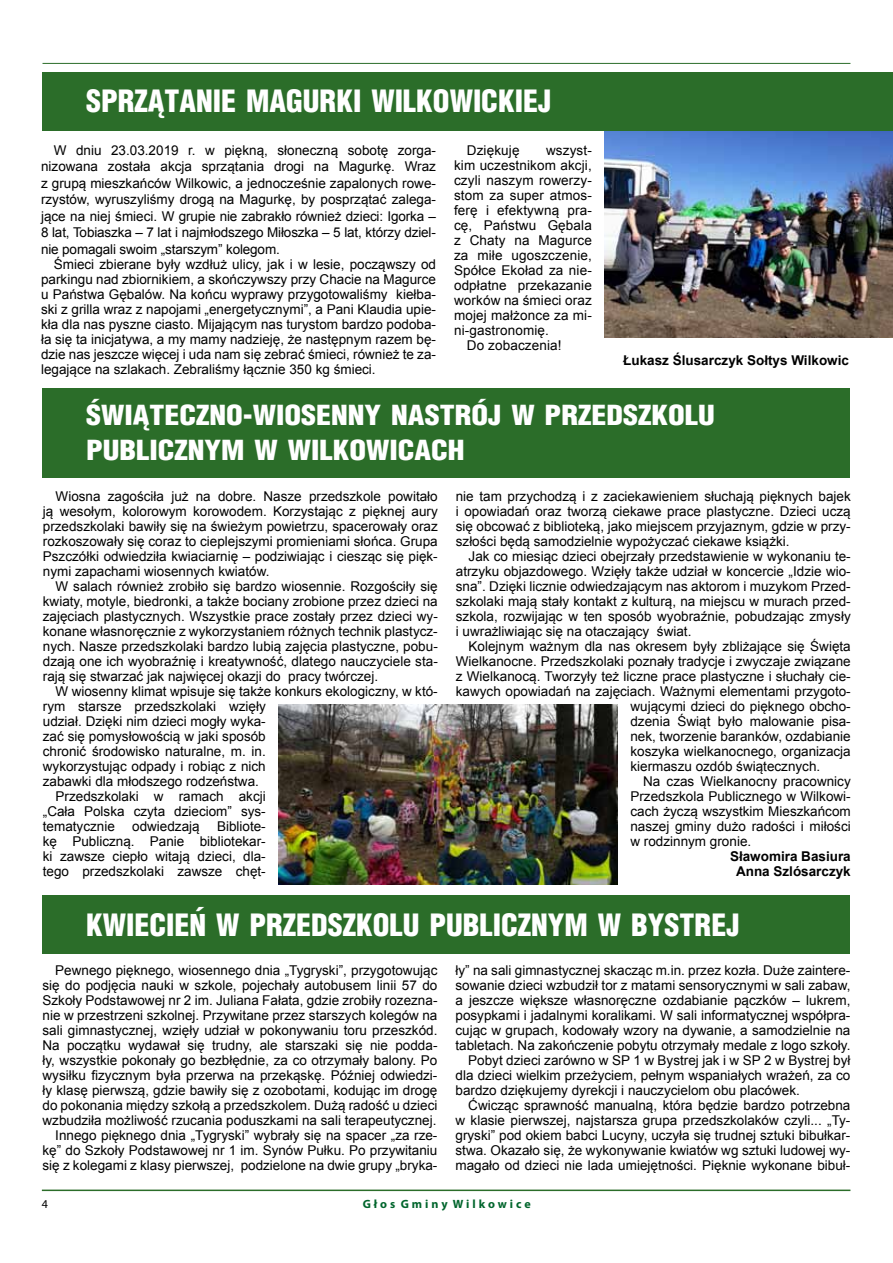
<style>
.page{position:relative;width:893px;height:1263px;background:#fff}
.page>*{position:absolute;margin:0;border:0;box-sizing:border-box;transform-origin:0 0}
.t1{font:900 30px "Switzerland Cond";color:#fff}
.t2{font:900 27px/35.1px "Switzerland Cond";color:#fff;scale:1.11 1}
.t3{font:13.5px/15px "Arial";color:#000;text-align:justify}
.t4{font:700 13.5px/15px "Arial";color:#000;text-align:center}
.t5{font:700 12px "Myriad Pro";color:#00652c}
.t6{font:12px "Myriad Pro";color:#000}
</style>
<div class="page">
<hr style="left:42px;top:1189px;width:808px;height:2px;background:#2b6d29">
<hr style="left:43px;top:63px;width:807px;height:1px;background:#2b6d29">
<div style="left:43px;top:388px;width:807px;height:89px;background:#2b6d29"></div>
<img style="left:279px;top:705px;width:339px;height:179px">
<div style="left:43px;top:895px;width:807px;height:59px;background:#2b6d29"></div>
<div style="left:43px;top:72px;width:850px;height:59px;background:#2b6d29"></div>
<img style="left:605px;top:131px;width:288px;height:206px">
<h1 class="t1" style="left:86px;top:82px;width:467px">SPRZĄTANIE MAGURKI WILKOWICKIEJ</h1>
<p class="t3" style="left:41px;top:142px;width:396px;line-height:16.5px;text-indent:13px">W dniu 23.03.2019 r. w piękną, słoneczną sobotę zorga&shy;nizowana została akcja sprzątania drogi na Magurkę. Wraz z grupą mieszkańców Wilkowic, a jednocześnie zapalonych rowe&shy;rzystów, wyruszyliśmy drogą na Magurkę, by posprzątać zalega&shy;jące na niej śmieci. W grupie nie zabrakło również dzieci: Igorka – 8 lat, Tobiaszka – 7 lat i najmłodszego Miłoszka – 5 lat, którzy dziel&shy;nie pomagali swoim „starszym” kolegom.</p>
<p class="t3" style="left:41px;top:257px;width:396px;text-indent:13px">Śmieci zbierane były wzdłuż ulicy, jak i w lesie, począwszy od parkingu nad zbiornikiem, a skończywszy przy Chacie na Magurce u Państwa Gębalów. Na końcu wyprawy przygotowaliśmy kiełba&shy;ski z grilla wraz z napojami „energetycznymi”, a Pani Klaudia upie&shy;kła dla nas pyszne ciasto. Mijającym nas turystom bardzo podoba&shy;ła się ta inicjatywa, a my mamy nadzieję, że następnym razem bę&shy;dzie nas jeszcze więcej i uda nam się zebrać śmieci, również te za&shy;legające na szlakach. Zebraliśmy łącznie 350 kg śmieci.</p>
<p class="t3" style="left:467px;top:143px;width:54px">Dziękuję</p>
<p class="t3" style="left:546px;top:143px;width:47px">wszyst-</p>
<p class="t3" style="left:454px;top:158px;width:139px">kim uczestnikom akcji,</p>
<p class="t3" style="left:454px;top:173px;width:139px">czyli naszym rowerzy-</p>
<p class="t3" style="left:454px;top:188px;width:139px">stom za super atmos-</p>
<p class="t3" style="left:454px;top:203px;width:139px">ferę i efektywną pra-</p>
<p class="t3" style="left:454px;top:218px;width:139px">cę, Państwu Gębala</p>
<p class="t3" style="left:454px;top:233px;width:139px">z Chaty na Magurce</p>
<p class="t3" style="left:454px;top:248px;width:139px">za miłe ugoszczenie,</p>
<p class="t3" style="left:454px;top:263px;width:139px">Spółce Ekoład za nie-</p>
<p class="t3" style="left:454px;top:278px;width:139px">odpłatne przekazanie</p>
<p class="t3" style="left:454px;top:293px;width:139px">worków na śmieci oraz</p>
<p class="t3" style="left:454px;top:308px;width:139px">mojej małżonce za mi-</p>
<p class="t3" style="left:454px;top:323px;width:96px">ni-gastronomię.</p>
<p class="t3" style="left:467px;top:338px;width:96px">Do zobaczenia!</p>
<p class="t4" style="left:623px;top:353px;width:227px">Łukasz Ślusarczyk Sołtys Wilkowic</p>
<h2 class="t2" style="left:86px;top:396px;width:568px">ŚWIĄTECZNO-WIOSENNY NASTRÓJ W PRZEDSZKOLU<br>PUBLICZNYM W WILKOWICACH</h2>
<p class="t3" style="left:43px;top:489px;width:396px;text-indent:13px">Wiosna zagościła już na dobre. Nasze przedszkole powitało ją wesołym, kolorowym korowodem. Korzystając z pięknej aury przedszkolaki bawiły się na świeżym powietrzu, spacerowały oraz rozkoszowały się coraz to cieplejszymi promieniami słońca. Grupa Pszczółki odwiedziła kwiaciarnię – podziwiając i ciesząc się pięk&shy;nymi zapachami wiosennych kwiatów.</p>
<p class="t3" style="left:43px;top:579px;width:396px;text-indent:13px">W salach również zrobiło się bardzo wiosennie. Rozgościły się kwiaty, motyle, biedronki, a także bociany zrobione przez dzieci na zajęciach plastycznych. Wszystkie prace zostały przez dzieci wy&shy;konane własnoręcznie z wykorzystaniem różnych technik plastycz&shy;nych. Nasze przedszkolaki bardzo lubią zajęcia plastyczne, pobu&shy;dzają one ich wyobraźnię i kreatywność, dlatego nauczyciele sta&shy;rają się stwarzać jak najwięcej okazji do pracy twórczej.</p>
<p class="t3" style="left:56px;top:684px;width:384px">W wiosenny klimat wpisuje się także konkurs ekologiczny, w któ-</p>
<p class="t3" style="left:43px;top:699px;width:224px">rym starsze przedszkolaki wzięły</p>
<p class="t3" style="left:43px;top:714px;width:224px">udział. Dzięki nim dzieci mogły wyka-</p>
<p class="t3" style="left:43px;top:729px;width:224px">zać się pomysłowością w jaki sposób</p>
<p class="t3" style="left:43px;top:744px;width:224px">chronić środowisko naturalne, m. in.</p>
<p class="t3" style="left:43px;top:759px;width:224px">wykorzystując odpady i robiąc z nich</p>
<p class="t3" style="left:43px;top:774px;width:218px">zabawki dla młodszego rodzeństwa.</p>
<p class="t3" style="left:56px;top:789px;width:212px">Przedszkolaki w ramach akcji</p>
<p class="t3" style="left:43px;top:804px;width:224px">„Cała Polska czyta dzieciom” sys-</p>
<p class="t3" style="left:43px;top:819px;width:74px">tematycznie</p>
<p class="t3" style="left:132px;top:819px;width:69px">odwiedzają</p>
<p class="t3" style="left:43px;top:819px;width:224px;text-indent:174px">Bibliote&shy;kę Publiczną. Panie bibliotekar&shy;ki zawsze ciepło witają dzieci, dla&shy;tego przedszkolaki zawsze chęt-</p>
<p class="t3" style="left:456px;top:489px;width:396px">nie tam przychodzą i z zaciekawieniem słuchają pięknych bajek i opowiadań oraz tworzą ciekawe prace plastyczne. Dzieci uczą się obcować z biblioteką, jako miejscem przyjaznym, gdzie w przy&shy;szłości będą samodzielnie wypożyczać ciekawe książki.</p>
<p class="t3" style="left:456px;top:549px;width:396px;text-indent:13px">Jak co miesiąc dzieci obejrzały przedstawienie w wykonaniu te&shy;atrzyku objazdowego. Wzięły także udział w koncercie „Idzie wio&shy;sna”. Dzięki licznie odwiedzającym nas aktorom i muzykom Przed&shy;szkolaki mają stały kontakt z kulturą, na miejscu w murach przed&shy;szkola, rozwijając w ten sposób wyobraźnie, pobudzając zmysły i uwrażliwiając się na otaczający świat.</p>
<p class="t3" style="left:469px;top:639px;width:384px">Kolejnym ważnym dla nas okresem były zbliżające się Święta</p>
<p class="t3" style="left:456px;top:654px;width:396px">Wielkanocne. Przedszkolaki poznały tradycje i zwyczaje związane</p>
<p class="t3" style="left:456px;top:669px;width:396px">z Wielkanocą. Tworzyły też liczne prace plastyczne i słuchały cie-</p>
<p class="t3" style="left:456px;top:684px;width:396px">kawych opowiadań na zajęciach. Ważnymi elementami przygoto-</p>
<p class="t3" style="left:630px;top:699px;width:222px">wującymi dzieci do pięknego obcho-</p>
<p class="t3" style="left:630px;top:714px;width:222px">dzenia Świąt było malowanie pisa-</p>
<p class="t3" style="left:630px;top:729px;width:222px">nek, tworzenie baranków, ozdabianie</p>
<p class="t3" style="left:630px;top:744px;width:222px">koszyka wielkanocnego, organizacja</p>
<p class="t3" style="left:630px;top:759px;width:191px">kiermaszu ozdób świątecznych.</p>
<p class="t3" style="left:643px;top:774px;width:209px">Na czas Wielkanocny pracownicy</p>
<p class="t3" style="left:630px;top:789px;width:222px">Przedszkola Publicznego w Wilkowi-</p>
<p class="t3" style="left:630px;top:804px;width:222px">cach życzą wszystkim Mieszkańcom</p>
<p class="t3" style="left:630px;top:819px;width:222px">naszej gminy dużo radości i miłości</p>
<p class="t3" style="left:630px;top:834px;width:122px">w rodzinnym gronie.</p>
<p class="t4" style="left:730px;top:849px;width:122px">Sławomira Basiura<br>Anna Szlósarczyk</p>
<h1 class="t1" style="left:86px;top:905px;width:655px">KWIECIEŃ W PRZEDSZKOLU PUBLICZNYM W BYSTREJ</h1>
<p class="t3" style="left:43px;top:963px;width:396px;text-align:right">Pewnego pięknego, wiosennego dnia „Tygryski”, przygotowując się do podjęcia nauki w szkole, pojechały autobusem linii 57 do Szkoły Podstawowej nr 2 im. Juliana Fałata, gdzie zrobiły rozezna&shy;nie w przestrzeni szkolnej. Przywitane przez starszych kolegów na sali gimnastycznej, wzięły udział w pokonywaniu toru przeszkód.<br>Na początku wydawał się trudny, ale starszaki się nie podda&shy;ły, wszystkie pokonały go bezbłędnie, za co otrzymały balony. Po wysiłku fizycznym była przerwa na przekąskę. Później odwiedzi&shy;ły klasę pierwszą, gdzie bawiły się z ozobotami, kodując im drogę do pokonania między szkołą a przedszkolem. Dużą radość u dzieci wzbudziła możliwość rzucania poduszkami na sali terapeutycznej.<br>Innego pięknego dnia „Tygryski” wybrały się na spacer „za rze&shy;kę” do Szkoły Podstawowej nr 1 im. Synów Pułku. Po przywitaniu się z kolegami z klasy pierwszej, podzielone na dwie grupy „bryka-</p>
<p class="t3" style="left:455px;top:963px;width:396px">ły” na sali gimnastycznej skacząc m.in. przez kozła. Duże zaintere-</p>
<p class="t3" style="left:455px;top:978px;width:396px">sowanie dzieci wzbudził tor z matami sensorycznymi w sali zabaw,</p>
<p class="t3" style="left:455px;top:993px;width:396px">a jeszcze większe własnoręczne ozdabianie pączków – lukrem,</p>
<p class="t3" style="left:455px;top:1008px;width:396px">posypkami i jadalnymi koralikami. W sali informatycznej współpra-</p>
<p class="t3" style="left:455px;top:1023px;width:396px">cując w grupach, kodowały wzory na dywanie, a samodzielnie na</p>
<p class="t3" style="left:455px;top:1038px;width:396px">tabletach. Na zakończenie pobytu otrzymały medale z logo szkoły.</p>
<p class="t3" style="left:468px;top:1053px;width:384px">Pobyt dzieci zarówno w SP 1 w Bystrej jak i w SP 2 w Bystrej był</p>
<p class="t3" style="left:455px;top:1068px;width:396px">dla dzieci wielkim przeżyciem, pełnym wspaniałych wrażeń, za co</p>
<p class="t3" style="left:455px;top:1083px;width:346px">bardzo dziękujemy dyrekcji i nauczycielom obu placówek.</p>
<p class="t3" style="left:468px;top:1098px;width:384px">Ćwicząc sprawność manualną, która będzie bardzo potrzebna</p>
<p class="t3" style="left:455px;top:1113px;width:396px">w klasie pierwszej, najstarsza grupa przedszkolaków czyli... „Ty-</p>
<p class="t3" style="left:455px;top:1128px;width:396px">gryski” pod okiem babci Lucyny, uczyła się trudnej sztuki bibułkar-</p>
<p class="t3" style="left:455px;top:1143px;width:396px">stwa. Okazało się, że wykonywanie kwiatów wg sztuki ludowej wy-</p>
<p class="t3" style="left:455px;top:1158px;width:396px">magało od dzieci nie lada umiejętności. Pięknie wykonane bibuł-</p>
<p class="t6" style="left:42px;top:1196px;width:8px">4</p>
<p class="t5" style="left:363px;top:1196px;width:169px">G ł o s G m i n y W i l k o w i c e</p>
</div>
